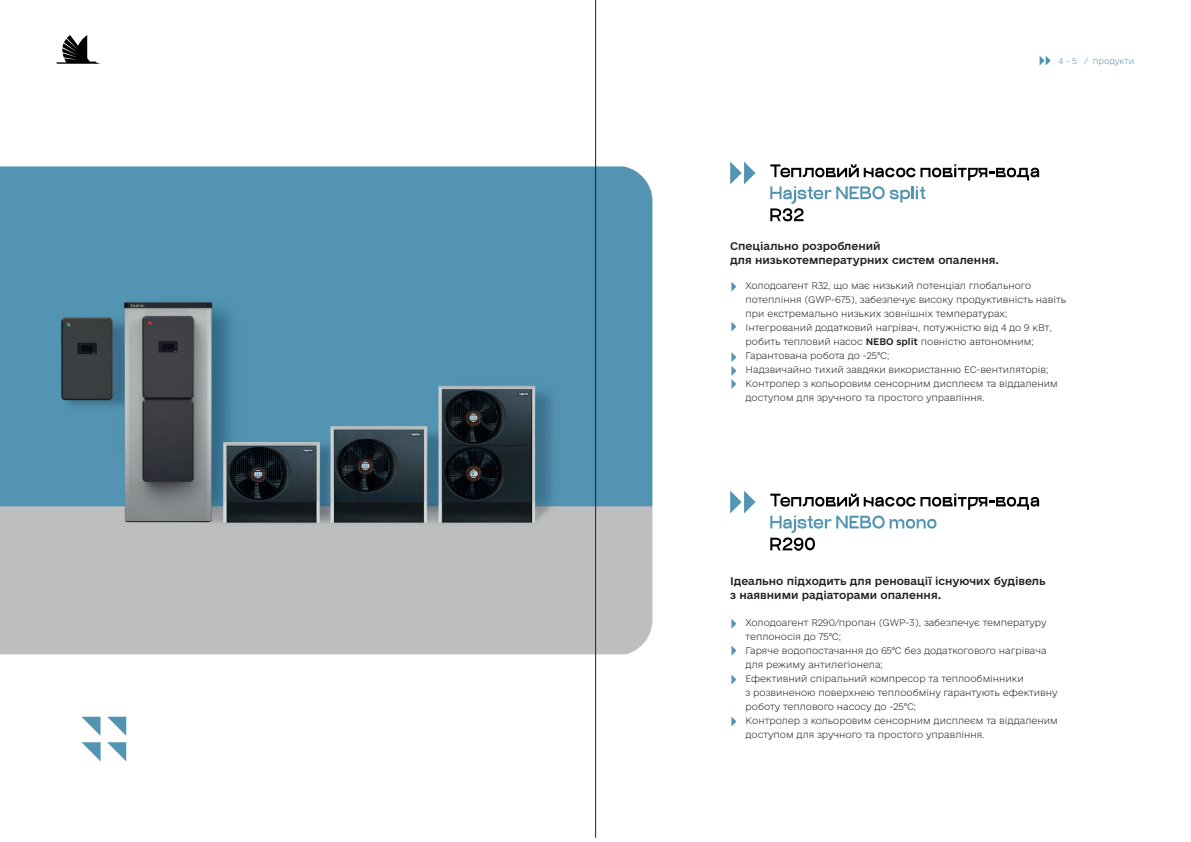
<style>
.page{position:relative;width:1191px;height:842px;background:#fff}
.page>*{position:absolute;margin:0;border:0;box-sizing:border-box;transform-origin:0 0}
.t1{font:10.5px/14px "e Ukraine Medium";color:#231f20}
.t2{font:9px/14px "e Ukraine Thin";color:#231f20}
.t3{font:8px "e Ukraine Thin";color:#5394b2}
.s1{font-family:"e Ukraine Medium"}
</style>
<div class="page">
<svg style="left:57px;top:35px;width:44px;height:29px"></svg>
<svg style="left:1039px;top:56px;width:11px;height:10px"></svg>
<img style="left:0;top:162px;width:653px;height:526px">
<svg style="left:731px;top:282px;width:5px;height:10px"></svg>
<svg style="left:731px;top:619px;width:5px;height:10px"></svg>
<svg style="left:731px;top:322px;width:5px;height:10px"></svg>
<svg style="left:731px;top:646px;width:5px;height:10px"></svg>
<svg style="left:731px;top:674px;width:5px;height:10px"></svg>
<svg style="left:731px;top:352px;width:5px;height:37px"></svg>
<svg style="left:731px;top:716px;width:5px;height:10px"></svg>
<svg style="left:730px;top:162px;width:25px;height:22px"></svg>
<svg style="left:730px;top:491px;width:25px;height:22px"></svg>
<svg style="left:81px;top:717px;width:19px;height:19px"></svg>
<svg style="left:107px;top:742px;width:19px;height:19px"></svg>
<svg style="left:81px;top:742px;width:20px;height:19px"></svg>
<svg style="left:107px;top:717px;width:19px;height:19px"></svg>
<hr style="left:595px;top:0;width:1px;height:838px;background:#231f20">
<svg style="left:770px;top:164px;width:269px;height:57px"></svg>
<svg style="left:770px;top:494px;width:269px;height:57px"></svg>
<p class="t3" style="left:1058px;top:56px;width:77px">4 - 5 / продукти</p>
<p class="t1" style="left:730px;top:239px;width:270px">Cпеціально розроблений<br>для низькотемпературних систем опалення.</p>
<p class="t2" style="left:745px;top:279px;width:322px">Холодоагент R32, що має низький потенціал глобального потепління (GWP-675), забезпечує високу продуктивність навіть при екстремально низьких зовнішніх температурах; Інтегрований додатковий нагрівач, потужністю від 4 до 9 кВт, робить тепловий насос <span class="s1">NEBO split</span> повністю автономним; Гарантована робота до -25°C;<br>Надзвичайно тихий завдяки використанню ЕС-вентиляторів; Контролер з кольоровим сенсорним дисплеєм та віддаленим доступом для зручного та простого управління.</p>
<p class="t1" style="left:730px;top:574px;width:317px">Ідеально підходить для реновації існуючих будівель з наявними радіаторами опалення.</p>
<p class="t2" style="left:745px;top:616px;width:314px">Холодоагент R290/пропан (GWP-3), забезпечує температуру теплоносія до 75°C;<br>Гаряче водопостачання до 65°C без додаткогового нагрівача для режиму антилегіонела;<br>Ефективний спіральний компресор та теплообмінники<br>з розвиненою поверхнею теплообміну гарантують ефективну роботу теплового насосу до -25°C;<br>Контролер з кольоровим сенсорним дисплеєм та віддаленим доступом для зручного та простого управління.</p>
</div>
